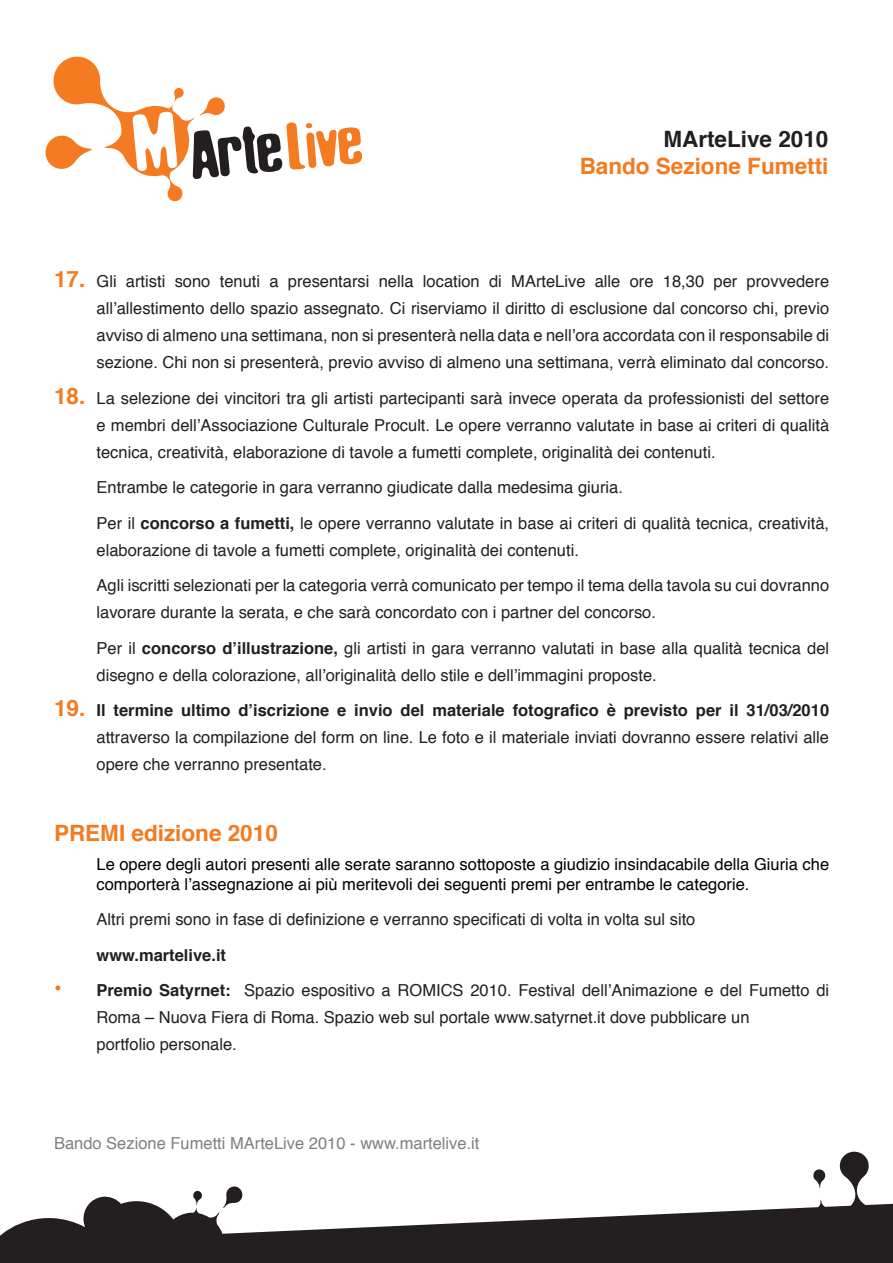
<style>
.page{position:relative;width:893px;height:1263px;background:#fff}
.page>*{position:absolute;margin:0;border:0;box-sizing:border-box;transform-origin:0 0}
.t1{font:700 22.5px "Helvetica";color:#f47a20}
.t2{font:700 22.5px "Helvetica";color:#231f20}
.t3{font:16.5px/27px "Helvetica";color:#231f20}
.t4{font:16.5px/19.8px "Helvetica";color:#000}
.t5{font:16.5px "Helvetica";color:#808080}
.t6{font:700 16.5px "Helvetica";color:#231f20}
.s1{font-weight:700;font-size:22.5px;color:#f47a20}
.s2{font-weight:700}
</style>
<div class="page">
<svg style="left:45px;top:56px;width:317px;height:146px"></svg>
<svg style="left:0;top:1151px;width:893px;height:112px"></svg>
<svg style="left:222px;top:1185px;width:21px;height:24px"></svg>
<svg style="left:193px;top:1190px;width:9px;height:16px"></svg>
<svg style="left:812px;top:1168px;width:14px;height:21px"></svg>
<p class="t2" style="left:663px;top:118px;width:167px">MArteLive 2010</p>
<p class="t1" style="left:580px;top:145px;width:250px">Bando Sezione Fumetti</p>
<p class="t3" style="left:97px;top:268px;width:734px;text-align:justify;text-indent:-43px"><span class="s1">17.</span> Gli artisti sono tenuti a presentarsi nella location di MArteLive alle ore 18,30 per provvedere all’allestimento dello spazio assegnato. Ci riserviamo il diritto di esclusione dal concorso chi, previo avviso di almeno una settimana, non si presenterà nella data e nell’ora accordata con il responsabile di sezione. Chi non si presenterà, previo avviso di almeno una settimana, verrà eliminato dal concorso.</p>
<p class="t3" style="left:97px;top:384px;width:734px;text-align:justify;text-indent:-43px"><span class="s1">18.</span> La selezione dei vincitori tra gli artisti partecipanti sarà invece operata da professionisti del settore e membri dell’Associazione Culturale Procult. Le opere verranno valutate in base ai criteri di qualità tecnica, creatività, elaborazione di tavole a fumetti complete, originalità dei contenuti.</p>
<p class="t3" style="left:97px;top:474px;width:528px">Entrambe le categorie in gara verranno giudicate dalla medesima giuria.</p>
<p class="t3" style="left:97px;top:509px;width:734px">Per il <span class="s2">concorso a fumetti,</span> le opere verranno valutate in base ai criteri di qualità tecnica, creatività, elaborazione di tavole a fumetti complete, originalità dei contenuti.</p>
<p class="t3" style="left:97px;top:572px;width:734px">Agli iscritti selezionati per la categoria verrà comunicato per tempo il tema della tavola su cui dovranno lavorare durante la serata, e che sarà concordato con i partner del concorso.</p>
<p class="t3" style="left:97px;top:634px;width:734px">Per il <span class="s2">concorso d’illustrazione,</span> gli artisti in gara verranno valutati in base alla qualità tecnica del disegno e della colorazione, all’originalità dello stile e dell’immagini proposte.</p>
<p class="t3" style="left:97px;top:697px;width:734px;text-align:justify;text-indent:-43px"><span class="s1">19.</span> <span class="s2">Il termine ultimo d’iscrizione e invio del materiale fotografico è previsto per il 31/03/2010 </span>attraverso la compilazione del form on line. Le foto e il materiale inviati dovranno essere relativi alle opere che verranno presentate.</p>
<p class="t1" style="left:54px;top:813px;width:225px">PREMI edizione 2010</p>
<p class="t4" style="left:97px;top:853px;width:734px">Le opere degli autori presenti alle serate saranno sottoposte a giudizio insindacabile della Giuria che comporterà l’assegnazione ai più meritevoli dei seguenti premi per entrambe le categorie.</p>
<p class="t3" style="left:97px;top:905px;width:600px">Altri premi sono in fase di definizione e verranno specificati di volta in volta sul sito</p>
<p class="t6" style="left:97px;top:940px;width:131px">www.martelive.it</p>
<p class="t3" style="left:97px;top:976px;width:734px;text-indent:-43px"><span class="s1">•</span> <span class="s2">Premio Satyrnet:</span> Spazio espositivo a ROMICS 2010. Festival dell’Animazione e del Fumetto di<br>Roma – Nuova Fiera di Roma. Spazio web sul portale www.satyrnet.it dove pubblicare un<br>portfolio personale.</p>
<p class="t5" style="left:54px;top:1129px;width:427px">Bando Sezione Fumetti MArteLive 2010 - www.martelive.it</p>
</div>
